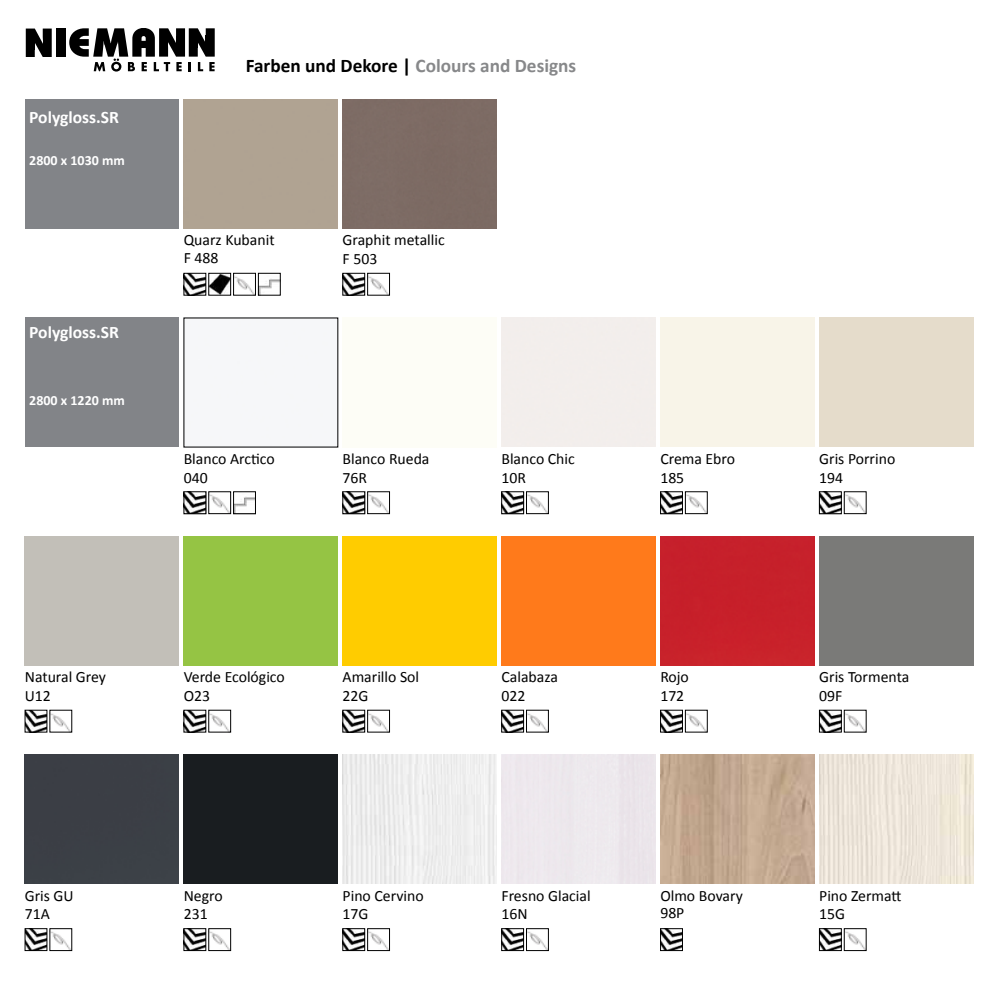
<style>
.page{position:relative;width:993px;height:993px;background:#fff}
.page>*{position:absolute;margin:0;border:0;box-sizing:border-box;transform-origin:0 0}
.t1{font:700 19.25px "Calibri";color:#87888a}
.t2{font:700 17.5px "Calibri";color:#fff}
.t3{font:15.75px/18.9px "Calibri";color:#000}
.t4{font:700 14px "Calibri";color:#fff}
.s1{color:#000}
</style>
<div class="page">
<div style="left:57px;top:28px;width:9px;height:29px;background:#000"></div>
<svg style="left:26px;top:29px;width:26px;height:28px"></svg>
<svg style="left:69px;top:28px;width:146px;height:44px"></svg>
<div style="left:184px;top:536px;width:153px;height:129px;background:#95c444"></div>
<div style="left:342px;top:536px;width:154px;height:129px;background:#fc0"></div>
<div style="left:501px;top:536px;width:154px;height:129px;background:#ff7a1b"></div>
<div style="left:660px;top:536px;width:154px;height:129px;background:#c7202a"></div>
<div style="left:25px;top:317px;width:154px;height:129px;background:#828488"></div>
<div style="left:184px;top:754px;width:153px;height:129px;background:#191d20"></div>
<div style="left:25px;top:754px;width:154px;height:129px;background:#3b3f45"></div>
<img style="left:342px;top:754px;width:154px;height:129px">
<div style="left:342px;top:99px;width:154px;height:129px;background:#7d6b64"></div>
<div style="left:25px;top:99px;width:154px;height:129px;background:#828488"></div>
<img style="left:186px;top:493px;width:18px;height:18px">
<img style="left:503px;top:493px;width:18px;height:18px">
<img style="left:662px;top:493px;width:18px;height:18px">
<img style="left:235px;top:497px;width:18px;height:14px">
<img style="left:344px;top:493px;width:19px;height:18px">
<img style="left:821px;top:493px;width:18px;height:18px">
<img style="left:210px;top:275px;width:19px;height:18px">
<div style="left:208px;top:273px;width:23px;height:22px;border:1px solid #000"></div>
<img style="left:186px;top:275px;width:18px;height:18px">
<div style="left:184px;top:273px;width:22px;height:22px;border:1px solid #000"></div>
<img style="left:235px;top:276px;width:18px;height:17px">
<div style="left:233px;top:273px;width:22px;height:22px;border:1px solid #000"></div>
<img style="left:344px;top:275px;width:19px;height:18px">
<div style="left:342px;top:273px;width:23px;height:22px;border:1px solid #000"></div>
<img style="left:369px;top:276px;width:18px;height:17px">
<div style="left:367px;top:273px;width:22px;height:22px;border:1px solid #000"></div>
<img style="left:260px;top:279px;width:18px;height:14px">
<div style="left:258px;top:273px;width:22px;height:22px;border:1px solid #000"></div>
<div style="left:184px;top:491px;width:22px;height:22px;border:1px solid #000"></div>
<img style="left:210px;top:494px;width:19px;height:17px">
<div style="left:208px;top:491px;width:23px;height:22px;border:1px solid #000"></div>
<div style="left:342px;top:491px;width:23px;height:22px;border:1px solid #000"></div>
<img style="left:369px;top:494px;width:18px;height:17px">
<div style="left:501px;top:491px;width:22px;height:22px;border:1px solid #000"></div>
<img style="left:528px;top:494px;width:18px;height:17px">
<div style="left:660px;top:491px;width:22px;height:22px;border:1px solid #000"></div>
<img style="left:687px;top:494px;width:18px;height:17px">
<div style="left:819px;top:491px;width:22px;height:22px;border:1px solid #000"></div>
<img style="left:845px;top:494px;width:19px;height:17px">
<img style="left:27px;top:711px;width:18px;height:19px">
<div style="left:25px;top:709px;width:22px;height:23px;border:1px solid #000"></div>
<img style="left:52px;top:713px;width:18px;height:17px">
<img style="left:186px;top:711px;width:18px;height:19px">
<div style="left:184px;top:709px;width:22px;height:23px;border:1px solid #000"></div>
<img style="left:210px;top:713px;width:19px;height:17px">
<div style="left:208px;top:709px;width:23px;height:23px;border:1px solid #000"></div>
<img style="left:344px;top:711px;width:19px;height:19px">
<div style="left:342px;top:709px;width:23px;height:23px;border:1px solid #000"></div>
<img style="left:369px;top:713px;width:18px;height:17px">
<img style="left:344px;top:930px;width:19px;height:18px">
<div style="left:342px;top:928px;width:23px;height:22px;border:1px solid #000"></div>
<img style="left:369px;top:931px;width:18px;height:17px">
<div style="left:367px;top:928px;width:22px;height:22px;border:1px solid #000"></div>
<img style="left:503px;top:711px;width:18px;height:19px">
<div style="left:501px;top:709px;width:22px;height:23px;border:1px solid #000"></div>
<img style="left:528px;top:713px;width:18px;height:17px">
<img style="left:662px;top:711px;width:18px;height:19px">
<div style="left:660px;top:709px;width:22px;height:23px;border:1px solid #000"></div>
<img style="left:687px;top:713px;width:18px;height:17px">
<img style="left:821px;top:711px;width:18px;height:19px">
<div style="left:819px;top:709px;width:22px;height:23px;border:1px solid #000"></div>
<img style="left:845px;top:713px;width:19px;height:17px">
<img style="left:27px;top:930px;width:18px;height:18px">
<div style="left:25px;top:928px;width:22px;height:22px;border:1px solid #000"></div>
<img style="left:52px;top:931px;width:18px;height:17px">
<img style="left:186px;top:930px;width:18px;height:18px">
<div style="left:184px;top:928px;width:22px;height:22px;border:1px solid #000"></div>
<img style="left:210px;top:931px;width:19px;height:17px">
<div style="left:208px;top:928px;width:23px;height:22px;border:1px solid #000"></div>
<img style="left:660px;top:754px;width:154px;height:129px">
<img style="left:819px;top:754px;width:153px;height:129px">
<img style="left:503px;top:930px;width:18px;height:18px">
<div style="left:501px;top:928px;width:22px;height:22px;border:1px solid #000"></div>
<img style="left:528px;top:931px;width:18px;height:17px">
<div style="left:526px;top:928px;width:22px;height:22px;border:1px solid #000"></div>
<img style="left:662px;top:930px;width:18px;height:18px">
<div style="left:660px;top:928px;width:22px;height:22px;border:1px solid #000"></div>
<img style="left:821px;top:930px;width:18px;height:18px">
<div style="left:819px;top:928px;width:22px;height:22px;border:1px solid #000"></div>
<img style="left:845px;top:931px;width:19px;height:17px">
<div style="left:843px;top:928px;width:23px;height:22px;border:1px solid #000"></div>
<p class="t2" style="left:29px;top:107px;width:91px">Polygloss.SR</p>
<p class="t4" style="left:29px;top:152px;width:97px">2800 x 1030 mm</p>
<p class="t2" style="left:29px;top:321px;width:91px">Polygloss.SR</p>
<p class="t4" style="left:29px;top:392px;width:97px">2800 x 1220 mm</p>
<p class="t1" style="left:246px;top:54px;width:332px"><span class="s1">Farben und Dekore |</span> Colours and Designs</p>
<p class="t3" style="left:184px;top:230px;width:92px;line-height:17.5px">Quarz Kubanit<br>F 488</p>
<p class="t3" style="left:342px;top:230px;width:104px">Graphit metallic<br>F 503</p>
<p class="t3" style="left:184px;top:448px;width:93px">Blanco Arctico<br>040</p>
<p class="t3" style="left:342px;top:448px;width:88px">Blanco Rueda<br>76R</p>
<p class="t3" style="left:501px;top:448px;width:75px">Blanco Chic<br>10R</p>
<p class="t3" style="left:660px;top:448px;width:76px">Crema Ebro<br>185</p>
<p class="t3" style="left:819px;top:448px;width:78px">Gris Porrino<br>194</p>
<p class="t3" style="left:25px;top:666px;width:83px">Natural Grey<br>U12</p>
<p class="t3" style="left:184px;top:666px;width:103px">Verde Ecológico<br>O23</p>
<p class="t3" style="left:342px;top:666px;width:78px">Amarillo Sol<br>22G</p>
<p class="t3" style="left:501px;top:666px;width:58px">Calabaza<br>022</p>
<p class="t3" style="left:660px;top:666px;width:30px">Rojo<br>172</p>
<p class="t3" style="left:819px;top:666px;width:92px">Gris Tormenta<br>09F</p>
<p class="t3" style="left:25px;top:884px;width:50px">Gris GU<br>71A</p>
<p class="t3" style="left:342px;top:884px;width:83px">Pino Cervino<br>17G</p>
<p class="t3" style="left:184px;top:884px;width:40px">Negro<br>231</p>
<p class="t3" style="left:501px;top:884px;width:91px">Fresno Glacial<br>16N</p>
<p class="t3" style="left:818px;top:884px;width:84px">Pino Zermatt<br>15G</p>
<p class="t3" style="left:660px;top:885px;width:84px;line-height:17.5px">Olmo Bovary<br>98P</p>
</div>
